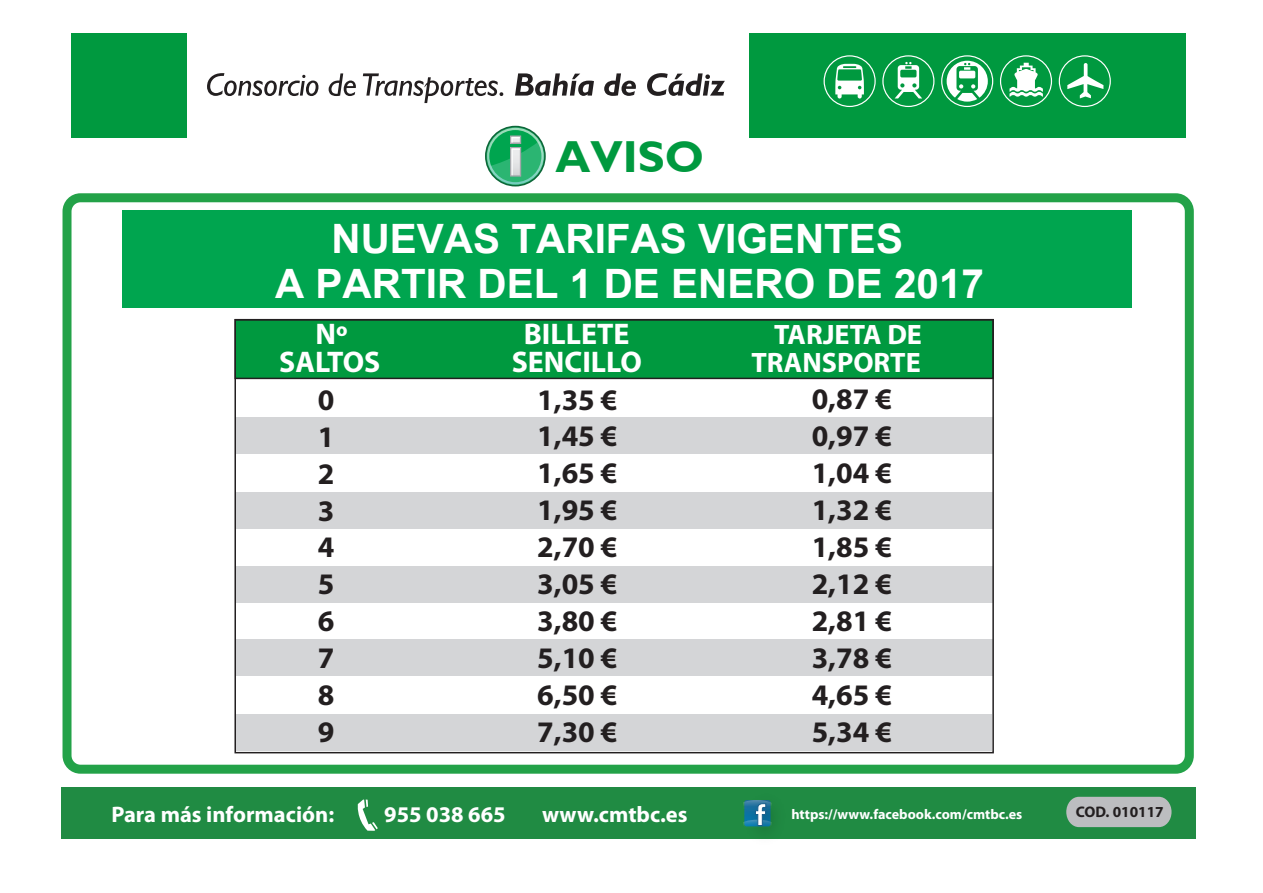
<style>
.page{position:relative;width:1263px;height:893px;background:#fff}
.page>*{position:absolute;margin:0;border:0;box-sizing:border-box;transform-origin:0 0}
.t1{font:700 44.85px "Gill Sans";color:#00993f}
.t2{font:700 40.5px/45px "Arial";color:#fff}
.t3{font:700 30px/36.9px "Myriad Pro";color:#231f20;text-align:justify}
.t4{font:700 30px/28.2px "Myriad Pro";color:#fff;text-align:center}
.t5{font:700 28.2px/28.2px "Myriad Pro";color:#fff;text-align:right}
.t6{font:700 22.5px "Myriad Pro";color:#fff}
.t7{font:700 15.3px "Myriad Pro";color:#231f20}
.t8{font:700 14.1px "Myriad Pro";color:#fff}
</style>
<div class="page">
<div style="left:749px;top:33px;width:437px;height:105px;background:#00993f"></div>
<svg style="left:207px;top:73px;width:111px;height:23px"></svg>
<svg style="left:329px;top:73px;width:27px;height:23px"></svg>
<svg style="left:363px;top:73px;width:140px;height:30px"></svg>
<svg style="left:515px;top:73px;width:79px;height:23px"></svg>
<svg style="left:604px;top:73px;width:32px;height:23px"></svg>
<svg style="left:647px;top:73px;width:78px;height:23px"></svg>
<div style="left:72px;top:33px;width:115px;height:105px;background:#00993f"></div>
<svg style="left:1000px;top:55px;width:52px;height:52px"></svg>
<svg style="left:941px;top:55px;width:52px;height:52px"></svg>
<svg style="left:823px;top:55px;width:53px;height:52px"></svg>
<svg style="left:882px;top:55px;width:52px;height:52px"></svg>
<svg style="left:1059px;top:55px;width:52px;height:52px"></svg>
<div style="left:62px;top:787px;width:1134px;height:52px;background:#208b43"></div>
<svg style="left:357px;top:799px;width:21px;height:32px"></svg>
<div style="left:1066px;top:797px;width:105px;height:30px;background:#bcbdc0"></div>
<div style="left:63px;top:193px;width:1131px;height:581px;border:9px solid #23a248;border-radius:14px"></div>
<div style="left:122px;top:211px;width:1010px;height:97px;background:#00a54f"></div>
<svg style="left:485px;top:126px;width:61px;height:60px"></svg>
<div style="left:234px;top:319px;width:760px;height:60px;background:#00993f;border:2px solid #231f20"></div>
<div style="left:236px;top:417px;width:756px;height:37px;background:#d4d5d7"></div>
<div style="left:236px;top:492px;width:756px;height:37px;background:#d4d5d7"></div>
<div style="left:236px;top:639px;width:756px;height:37px;background:#d4d5d7"></div>
<div style="left:236px;top:566px;width:756px;height:37px;background:#d4d5d7"></div>
<div style="left:236px;top:714px;width:756px;height:37px;background:#d4d5d7"></div>
<div style="left:234px;top:319px;width:760px;height:434px;border:2px solid #231f20"></div>
<svg style="left:743px;top:800px;width:29px;height:28px"></svg>
<h1 class="t1" style="left:555px;top:131px;width:150px">AVISO</h1>
<h2 class="t2" style="left:275px;top:217px;width:710px;text-indent:56px">NUEVAS TARIFAS VIGENTES<br>A PARTIR DEL 1 DE ENERO DE 2017</h2>
<p class="t4" style="left:279px;top:319px;width:103px">Nº<br>SALTOS</p>
<p class="t4" style="left:512px;top:319px;width:132px">BILLETE<br>SENCILLO</p>
<p class="t5" style="left:751px;top:319px;width:172px">TARJETA DE<br>TRANSPORTE</p>
<p class="t3" style="left:318px;top:380px;width:18px">0<br>1<br>2<br>3<br>4<br>5<br>6<br>7<br>8<br>9</p>
<p class="t3" style="left:537px;top:380px;width:82px">1,35 € 1,45 € 1,65 € 1,95 € 2,70 € 3,05 € 3,80 € 5,10 € 6,50 € 7,30 €</p>
<p class="t3" style="left:812px;top:380px;width:82px">0,87 € 0,97 € 1,04 € 1,32 € 1,85 € 2,12 € 2,81 € 3,78 € 4,65 € 5,34 €</p>
<p class="t6" style="left:111px;top:799px;width:224px">Para más información:</p>
<p class="t6" style="left:384px;top:799px;width:123px">955 038 665</p>
<p class="t6" style="left:542px;top:799px;width:147px">www.cmtbc.es</p>
<p class="t7" style="left:1076px;top:802px;width:89px">COD. 010117</p>
<p class="t8" style="left:791px;top:805px;width:232px">https://www.facebook.com/cmtbc.es</p>
</div>
